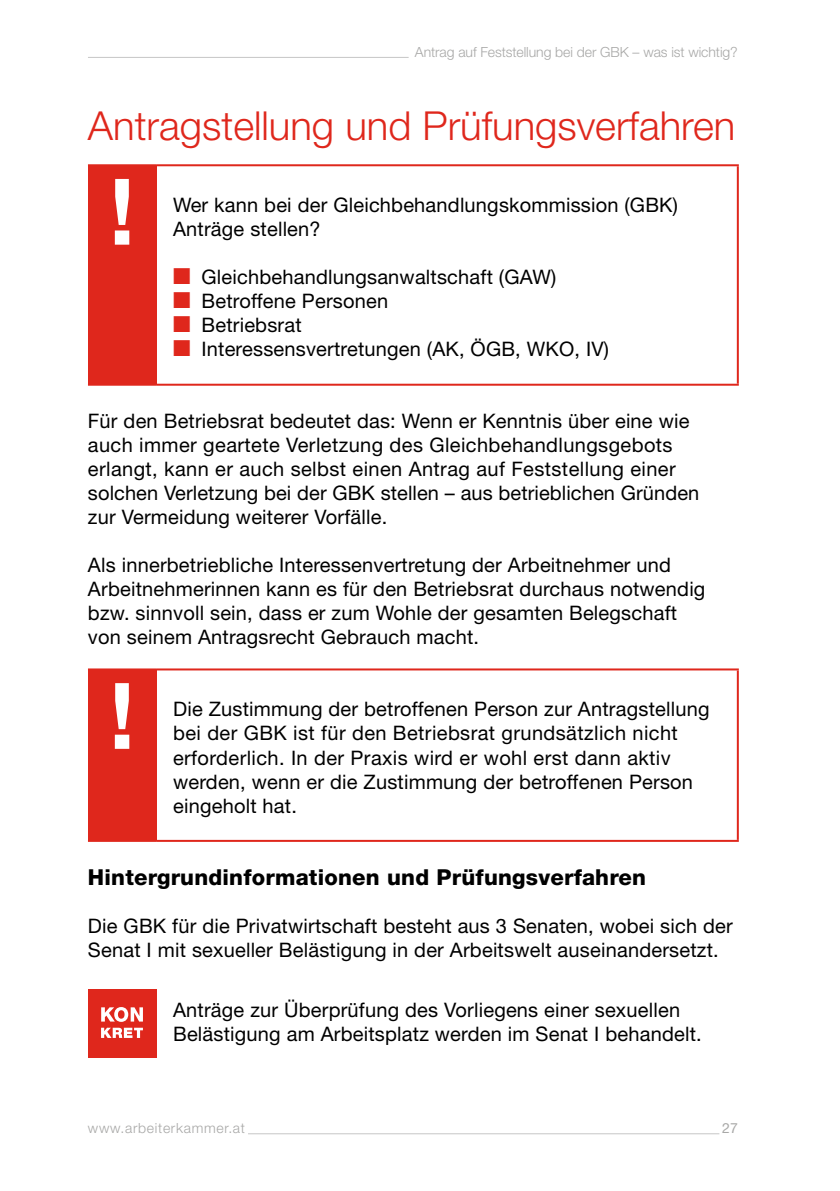
<style>
.page{position:relative;width:840px;height:1191px;background:#fff}
.page>*{position:absolute;margin:0;border:0;box-sizing:border-box;transform-origin:0 0}
.Copy{font:700 92px "Helvetica Neue LT Std";color:#fff}
.H2_headline{font:300 40px "Helvetica Neue LT Std";color:#df271c}
.H3_subheadline{font:800 22px "Helvetica Neue LT Std";letter-spacing:.01em;color:#000}
.Copy-2{font:20px/24px "Helvetica Neue LT Std";letter-spacing:.01em;color:#000}
.TIPP_ACHTUNG_KONKRET_TEXT{font:20px/24px "Helvetica Neue LT Std";letter-spacing:.01em;color:#000}
.TIPP_zweizeilig{font:20px/24px "Helvetica Neue LT Std";letter-spacing:.01em;color:#000}
.t1{font:300 14px "Helvetica Neue LT Std";letter-spacing:-.005em;color:#a8a8a7}
.t2{font:300 14px "Helvetica Neue LT Std";letter-spacing:.05em;color:#a8a8a7}
.t3{font:14px "Helvetica Neue LT Std";color:#a8a8a7}
.s1{color:#df271c}
</style>
<div class="page">
<hr style="left:248px;top:1133px;width:471px;height:1px;background:#c6c6c6">
<div style="left:88px;top:165px;width:68px;height:220px;background:#df271c"></div>
<hr style="left:88px;top:164px;width:68px;height:2px;background:#df271c">
<hr style="left:88px;top:384px;width:68px;height:2px;background:#df271c">
<hr style="left:156px;top:164px;width:582px;height:2px;background:#df271c">
<hr style="left:736px;top:166px;width:2px;height:218px;background:#df271c">
<hr style="left:156px;top:384px;width:582px;height:2px;background:#df271c">
<div style="left:88px;top:669px;width:68px;height:172px;background:#df271c"></div>
<hr style="left:88px;top:668px;width:68px;height:2px;background:#df271c">
<hr style="left:88px;top:840px;width:68px;height:2px;background:#df271c">
<hr style="left:156px;top:668px;width:582px;height:2px;background:#df271c">
<hr style="left:736px;top:670px;width:2px;height:170px;background:#df271c">
<hr style="left:156px;top:840px;width:582px;height:2px;background:#df271c">
<div style="left:88px;top:989px;width:68px;height:68px;background:#df271c"></div>
<svg style="left:101px;top:1007px;width:42px;height:14px"></svg>
<svg style="left:101px;top:1027px;width:42px;height:11px"></svg>
<hr style="left:88px;top:57px;width:320px;height:1px;background:#c6c6c6">
<p class="t1" style="left:415px;top:43px;width:324px">Antrag auf Feststellung bei der GBK – was ist wichtig?</p>
<h2 class="H2_headline" style="left:88px;top:102px;width:648px">Antragstellung und Prüfungsverfahren</h2>
<p class="Copy" style="left:109px;top:155px;width:27px">!</p>
<p class="TIPP_ACHTUNG_KONKRET_TEXT" style="left:173px;top:193px;width:506px">Wer kann bei der Gleichbehandlungskommission (GBK)<br>Anträge stellen?</p>
<p class="Copy-2" style="left:173px;top:265px;width:384px"><span class="s1">■</span> Gleichbehandlungsanwaltschaft (GAW)</p>
<p class="Copy-2" style="left:173px;top:289px;width:216px"><span class="s1">■</span> Betroffene Personen</p>
<p class="Copy-2" style="left:173px;top:313px;width:130px"><span class="s1">■</span> Betriebsrat</p>
<p class="Copy-2" style="left:173px;top:337px;width:437px"><span class="s1">■</span> Interessensvertretungen (AK, ÖGB, WKO, IV)</p>
<p class="Copy-2" style="left:88px;top:409px;width:612px">Für den Betriebsrat bedeutet das: Wenn er Kenntnis über eine wie auch immer geartete Verletzung des Gleichbehandlungsgebots erlangt, kann er auch selbst einen Antrag auf Feststellung einer solchen Verletzung bei der GBK stellen – aus betrieblichen Gründen zur Vermeidung weiterer Vorfälle.</p>
<p class="Copy-2" style="left:88px;top:553px;width:618px">Als innerbetriebliche Interessenvertretung der Arbeitnehmer und Arbeitnehmerinnen kann es für den Betriebsrat durchaus notwendig bzw. sinnvoll sein, dass er zum Wohle der gesamten Belegschaft von seinem Antragsrecht Gebrauch macht.</p>
<p class="Copy" style="left:109px;top:659px;width:27px">!</p>
<p class="TIPP_ACHTUNG_KONKRET_TEXT" style="left:173px;top:697px;width:537px">Die Zustimmung der betroffenen Person zur Antragstellung bei der GBK ist für den Betriebsrat grundsätzlich nicht erforderlich. In der Praxis wird er wohl erst dann aktiv werden, wenn er die Zustimmung der betroffenen Person eingeholt hat.</p>
<h3 class="H3_subheadline" style="left:88px;top:863px;width:559px">Hintergrundinformationen und Prüfungsverfahren</h3>
<p class="Copy-2" style="left:88px;top:913px;width:646px">Die GBK für die Privatwirtschaft besteht aus 3 Senaten, wobei sich der<br>Senat I mit sexueller Belästigung in der Arbeitswelt auseinandersetzt.</p>
<p class="TIPP_zweizeilig" style="left:173px;top:997px;width:530px">Anträge zur Überprüfung des Vorliegens einer sexuellen<br>Belästigung am Arbeitsplatz werden im Senat I behandelt.</p>
<p class="t2" style="left:88px;top:1119px;width:158px">www.arbeiterkammer.at</p>
<p class="t3" style="left:721px;top:1120px;width:17px">27</p>
</div>
